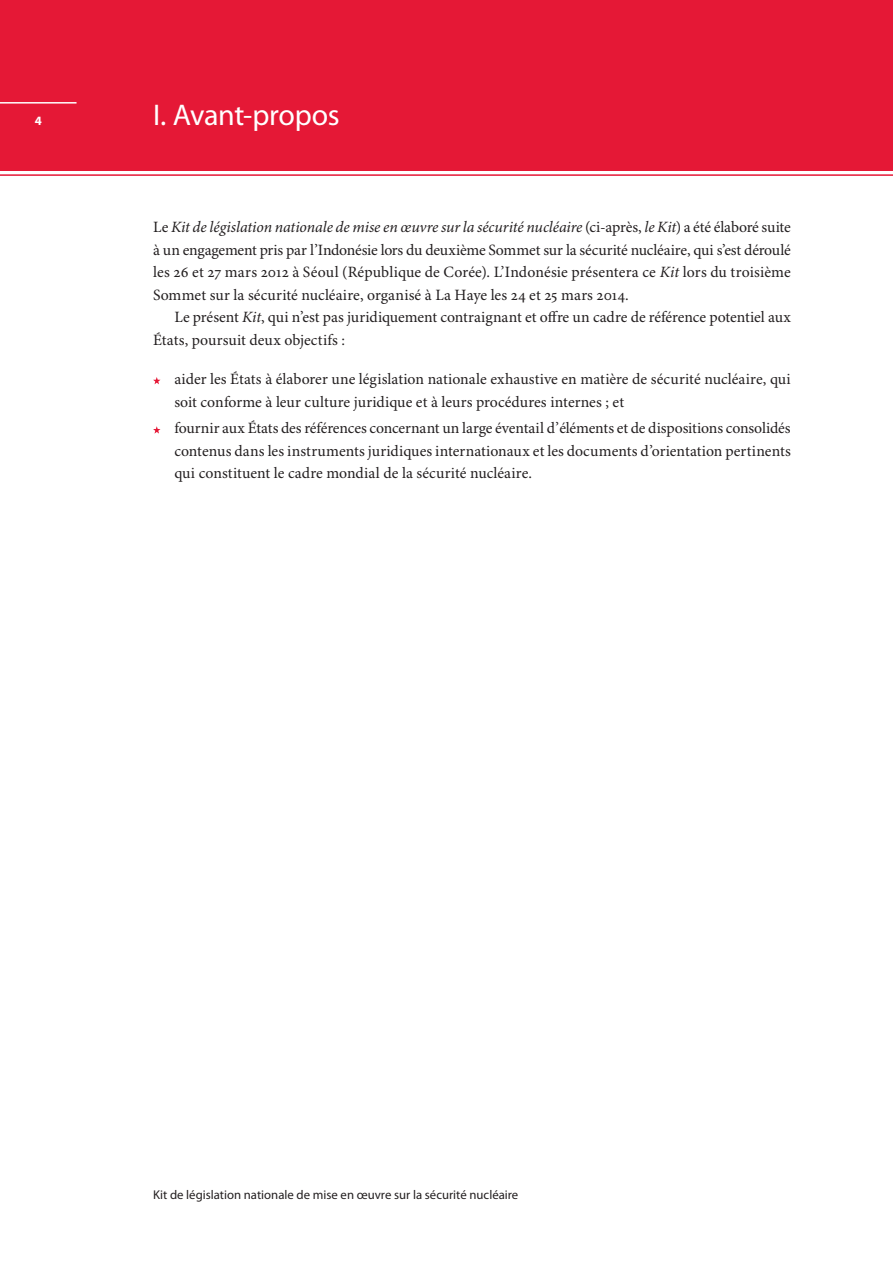
<style>
.page{position:relative;width:893px;height:1263px;background:#fff}
.page>*{position:absolute;margin:0;border:0;box-sizing:border-box;transform-origin:0 0}
.t1{font:30px "Myriad Pro";letter-spacing:-.015em;color:#fff}
.t2{font:15.75px/22.5px "Minion Pro";color:#231f20;text-align:justify}
.t3{font:12.75px "Myriad Pro";color:#231f20}
.t4{font:700 12.75px "Myriad Pro";color:#fff}
.s1{font-style:italic}
</style>
<div class="page">
<div style="left:0;top:0;width:893px;height:170px;background:#e51836"></div>
<hr style="left:0;top:174px;width:893px;height:2px;background:#e51836">
<svg style="left:153px;top:377px;width:7px;height:7px"></svg>
<svg style="left:153px;top:426px;width:7px;height:8px"></svg>
<hr style="left:0;top:102px;width:77px;height:2px;background:#fff">
<p class="t4" style="left:35px;top:113px;width:9px">4</p>
<h1 class="t1" style="left:153px;top:98px;width:188px">I. Avant-propos</h1>
<p class="t2" style="left:153px;top:216px;width:639px">Le <span class="s1">Kit de législation nationale de mise en œuvre sur la sécurité nucléaire</span> (ci-après, <span class="s1">le Kit</span>) a été élaboré suite à un engagement pris par l’Indonésie lors du deuxième Sommet sur la sécurité nucléaire, qui s’est déroulé les 26 et 27 mars 2012 à Séoul (République de Corée). L’Indonésie présentera ce <span class="s1">Kit</span> lors du troisième Sommet sur la sécurité nucléaire, organisé à La Haye les 24 et 25 mars 2014.</p>
<p class="t2" style="left:153px;top:306px;width:639px;text-indent:21px">Le présent <span class="s1">Kit</span>, qui n’est pas juridiquement contraignant et offre un cadre de référence potentiel aux<br>États, poursuit deux objectifs :</p>
<p class="t2" style="left:174px;top:368px;width:618px">aider les États à élaborer une législation nationale exhaustive en matière de sécurité nucléaire, qui soit conforme à leur culture juridique et à leurs procédures internes ; et</p>
<p class="t2" style="left:174px;top:418px;width:618px">fournir aux États des références concernant un large éventail d’éléments et de dispositions consolidés contenus dans les instruments juridiques internationaux et les documents d’orientation pertinents qui constituent le cadre mondial de la sécurité nucléaire.</p>
<p class="t3" style="left:153px;top:1188px;width:367px">Kit de législation nationale de mise en œuvre sur la sécurité nucléaire</p>
</div>
